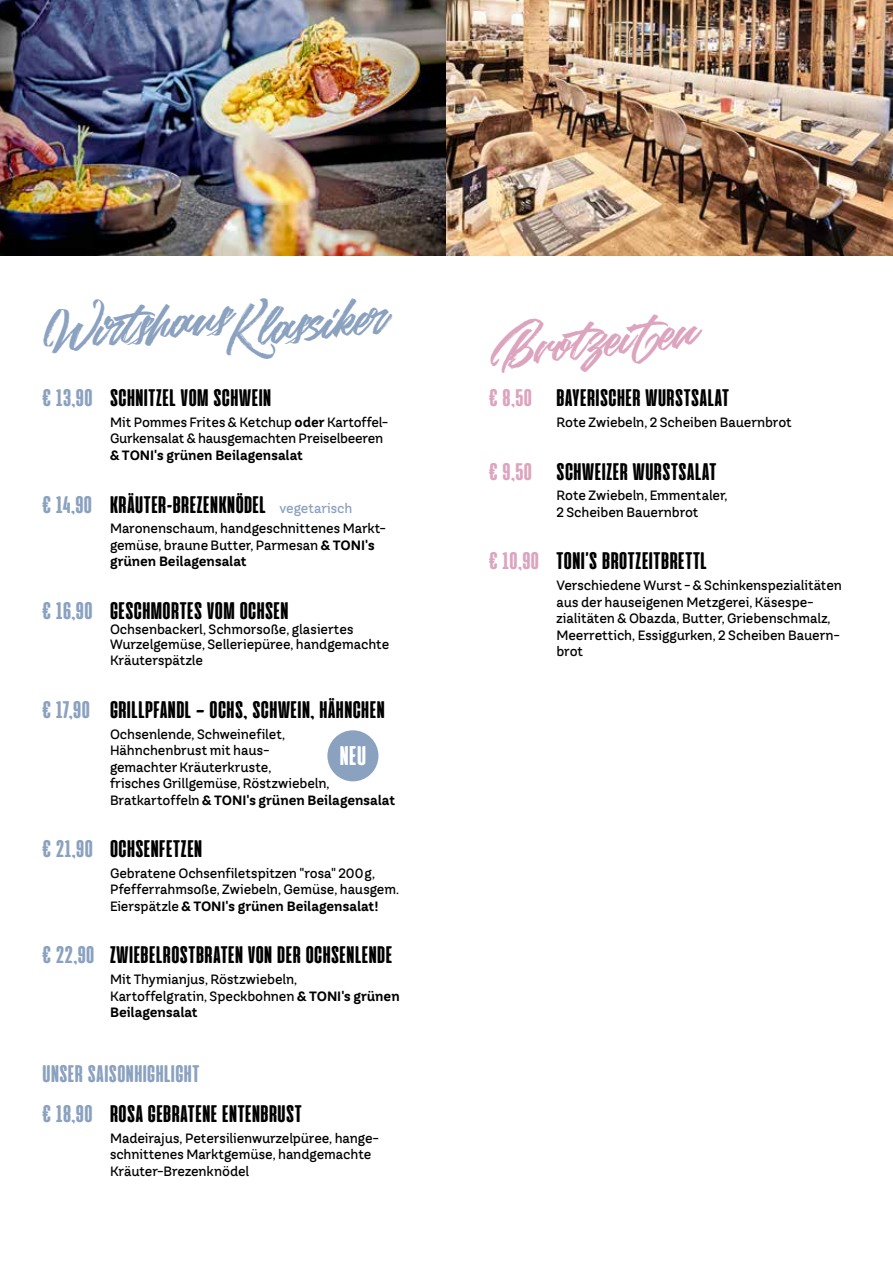
<style>
.page{position:relative;width:893px;height:1263px;background:#fff}
.page>*{position:absolute;margin:0;border:0;box-sizing:border-box;transform-origin:0 0}
.t1{font:42px "Highlander";color:#8aa1bf}
.t2{font:42px "Highlander";color:#dca4be}
.t3{font:800 27px "Cinematografica";color:#fff}
.t4{font:800 24px "Cinematografica";letter-spacing:.02em;color:#000}
.t5{font:800 24px/39.8px "Cinematografica";letter-spacing:.02em;color:#8aa1bf}
.t6{font:500 13.5px/16.5px "TT Hazelnuts";letter-spacing:-.01em;color:#000}
.t7{font:700 13.5px "TT Hazelnuts";letter-spacing:-.005em;color:#000}
.s1{color:#8aa1bf}
.s2{font-weight:700}
.s3{font-family:"TT Hazelnuts";font-weight:500;font-size:13.5px;color:#8aa1bf}
.s4{color:#000}
.s5{color:#dca4be}
</style>
<div class="page">
<img style="left:0;top:0;width:893px;height:255px">
<div style="left:327px;top:730px;width:51px;height:51px;background:#8aa1bf;border-radius:50%"></div>
<h1 class="t1" style="left:226px;top:309px;width:158px;rotate:-6deg">Klassiker</h1>
<h1 class="t1" style="left:39px;top:313px;width:192px;rotate:-6deg">Wirt shaus</h1>
<h3 class="t4" style="left:43px;top:385px;width:230px"><span class="s1">€ 13,9O</span> SCHNITZEL VOM SCHWEIN</h3>
<p class="t6" style="left:110px;top:414px;width:280px">Mit Pommes Frites &amp; Ketchup <span class="s2">oder</span> Kartoffel-<br>Gurkensalat &amp; hausgemachten Preiselbeeren</p>
<p class="t7" style="left:110px;top:446px;width:195px">&amp; TONI's grünen Beilagensalat</p>
<h3 class="t4" style="left:43px;top:491px;width:311px"><span class="s1">€ 14,9O</span> KRÄUTER-BREZENKNÖDEL <span class="s3">vegetarisch</span></h3>
<p class="t6" style="left:110px;top:520px;width:277px">Maronenschaum, handgeschnittenes Markt&shy;gemüse, braune Butter, Parmesan <span class="s2">&amp; TONI's grünen Beilagensalat</span></p>
<h3 class="t4" style="left:43px;top:597px;width:248px"><span class="s1">€ 16,9O</span> GESCHMORTES VOM OCHSEN</h3>
<p class="t6" style="left:110px;top:621px;width:281px;line-height:15px">Ochsenbackerl, Schmorsoße, glasiertes<br>Wurzelgemüse, Selleriepüree, handgemachte</p>
<p class="t6" style="left:110px;top:652px;width:94px">Kräuterspätzle</p>
<h3 class="t4" style="left:43px;top:697px;width:344px"><span class="s1">€ 17,9O</span> GRILLPFANDL — OCHS, SCHWEIN, HÄHNCHEN</h3>
<p class="t6" style="left:110px;top:725px;width:287px">Ochsenlende, Schweinefilet,<br>Hähnchenbrust mit haus-<br>gemachter Kräuterkruste,<br>frisches Grillgemüse, Röstzwiebeln, Bratkartoffeln <span class="s2">&amp; TONI's grünen Beilagensalat</span></p>
<h3 class="t4" style="left:43px;top:836px;width:161px"><span class="s1">€ 21,9O</span> OCHSENFETZEN</h3>
<p class="t6" style="left:110px;top:865px;width:291px">Gebratene Ochsenfiletspitzen "rosa" 200g,<br>Pfefferrahmsoße, Zwiebeln, Gemüse, hausgem.<br>Eierspätzle <span class="s2">&amp; TONI's grünen Beilagensalat!</span></p>
<h3 class="t4" style="left:43px;top:942px;width:351px"><span class="s1">€ 22,9O</span> ZWIEBELROSTBRATEN VON DER OCHSENLENDE</h3>
<p class="t6" style="left:110px;top:971px;width:291px">Mit Thymianjus, Röstzwiebeln,<br>Kartoffelgratin, Speckbohnen <span class="s2">&amp; TONI's grünen<br>Beilagensalat</span></p>
<h2 class="t3" style="left:340px;top:741px;width:28px">NEU</h2>
<h3 class="t5" style="left:43px;top:1054px;width:261px">UNSER SAISONHIGHLIGHT<br>€ 18,9O <span class="s4">ROSA GEBRATENE ENTENBRUST</span></h3>
<p class="t6" style="left:110px;top:1130px;width:270px">Madeirajus, Petersilienwurzelpüree, hange&shy;schnittenes Marktgemüse, handgemachte<br>Kräuter-Brezenknödel</p>
<h1 class="t2" style="left:486px;top:329px;width:208px;rotate:-6deg">Brotzeit en</h1>
<h3 class="t4" style="left:489px;top:385px;width:241px"><span class="s5">€ 8,5O</span> BAYERISCHER WURSTSALAT</h3>
<p class="t6" style="left:556px;top:414px;width:237px">Rote Zwiebeln, 2 Scheiben Bauernbrot</p>
<h3 class="t4" style="left:489px;top:458px;width:229px"><span class="s5">€ 9,5O</span> SCHWEIZER WURSTSALAT</h3>
<p class="t6" style="left:556px;top:487px;width:173px">Rote Zwiebeln, Emmentaler,<br>2 Scheiben Bauernbrot</p>
<h3 class="t4" style="left:489px;top:548px;width:219px"><span class="s5">€ 1O,9O</span> TONI’S BROTZEITBRETTL</h3>
<p class="t6" style="left:556px;top:577px;width:287px">Verschiedene Wurst - &amp; Schinkenspezialitäten aus der hauseigenen Metzgerei, Käsespe&shy;zialitäten &amp; Obazda, Butter, Griebenschmalz, Meerrettich, Essiggurken, 2 Scheiben Bauern&shy;brot</p>
</div>
